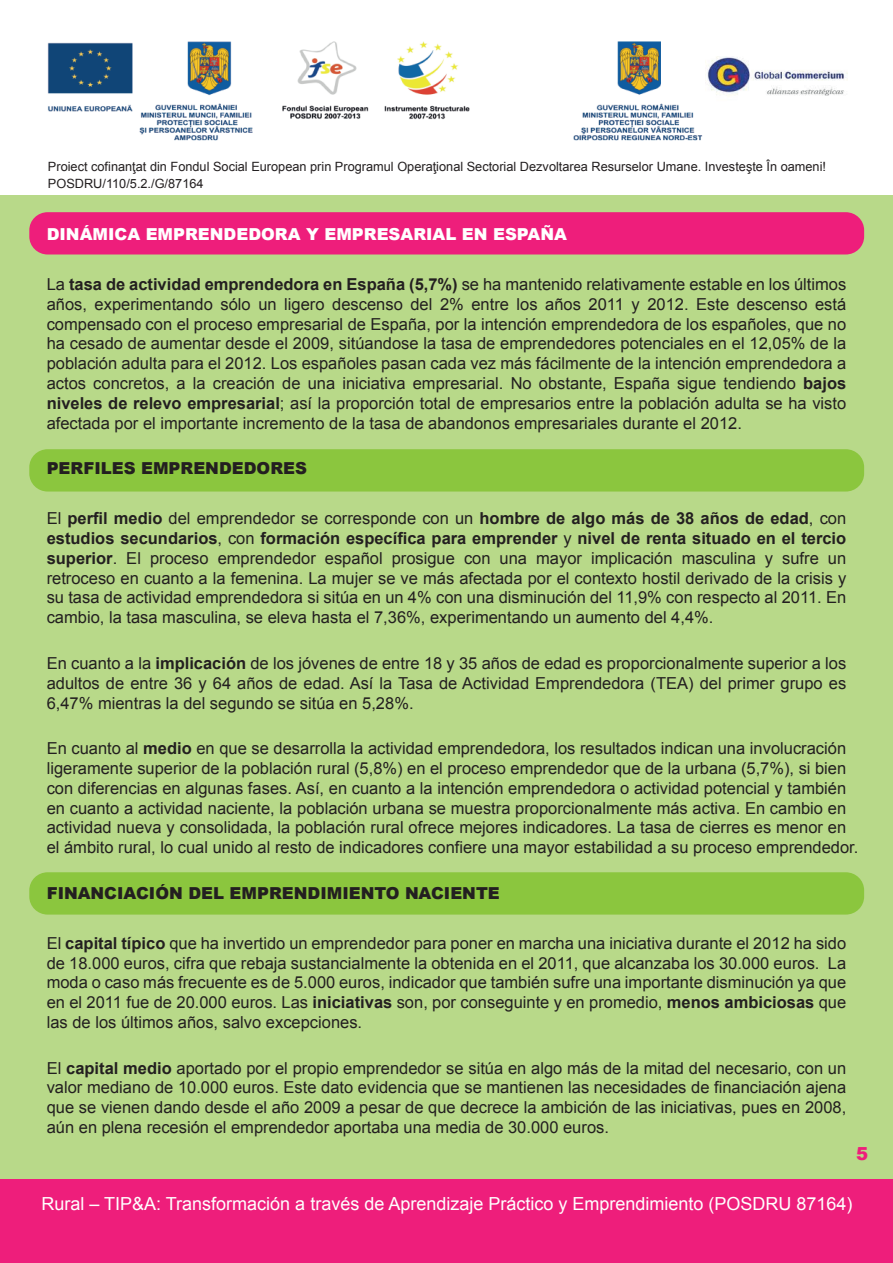
<style>
.page{position:relative;width:893px;height:1263px;background:#fff}
.page>*{position:absolute;margin:0;border:0;box-sizing:border-box;transform-origin:0 0}
.t1{font:18px "Arial";color:#fff}
.t2{font:900 18px "Arial";color:#ee1e7b}
.t3{font:16.5px/19.8px "Arial";color:#231f20;text-align:justify}
.t4{font:900 16.5px "Arial";color:#231f20}
.t5{font:900 16.5px "Arial";color:#fff}
.t6{font:12.75px/16.8px "Arial";color:#231f20}
.s1{font-weight:700}
</style>
<div class="page">
<img style="left:47px;top:41px;width:656px;height:100px">
<img style="left:707px;top:56px;width:140px;height:40px">
<svg style="left:46px;top:195px;width:801px;height:1px"></svg>
<div style="left:0;top:196px;width:893px;height:983px;background:#b8d989"></div>
<div style="left:0;top:1179px;width:893px;height:84px;background:#ee1e7b"></div>
<div style="left:29px;top:872px;width:835px;height:42px;background:#8bc63e;border-radius:18px"></div>
<div style="left:29px;top:212px;width:835px;height:42px;background:#ee1e7b;border-radius:18px"></div>
<div style="left:29px;top:449px;width:835px;height:42px;background:#8bc63e;border-radius:18px"></div>
<p class="t6" style="left:48px;top:158px;width:780px">Proiect cofinanţat din Fondul Social European prin Programul Operaţional Sectorial Dezvoltarea Resurselor Umane. Investeşte În oameni!<br>POSDRU/110/5.2./G/87164</p>
<p class="t5" style="left:47px;top:222px;width:522px">DINÁMICA EMPRENDEDORA Y EMPRESARIAL EN ESPAÑA</p>
<p class="t3" style="left:47px;top:274px;width:801px">La <span class="s1">tasa de actividad emprendedora en España (5,7%)</span> se ha mantenido relativamente estable en los últimos años, experimentando sólo un ligero descenso del 2% entre los años 2011 y 2012. Este descenso está compensado con el proceso empresarial de España, por la intención emprendedora de los españoles, que no ha cesado de aumentar desde el 2009, sitúandose la tasa de emprendedores potenciales en el 12,05% de la población adulta para el 2012. Los españoles pasan cada vez más fácilmente de la intención emprendedora a actos concretos, a la creación de una iniciativa empresarial. No obstante, España sigue tendiendo <span class="s1">bajos niveles de relevo empresarial</span>; así la proporción total de empresarios entre la población adulta se ha visto afectada por el importante incremento de la tasa de abandonos empresariales durante el 2012.</p>
<p class="t4" style="left:47px;top:456px;width:262px">PERFILES EMPRENDEDORES</p>
<p class="t3" style="left:47px;top:509px;width:801px">El <span class="s1">perfil medio</span> del emprendedor se corresponde con un <span class="s1">hombre de algo más de 38 años de edad</span>, con <span class="s1">estudios secundarios</span>, con <span class="s1">formación específica para emprender</span> y <span class="s1">nivel de renta situado en el tercio superior</span>. El proceso emprendedor español prosigue con una mayor implicación masculina y sufre un retroceso en cuanto a la femenina. La mujer se ve más afectada por el contexto hostil derivado de la crisis y su tasa de actividad emprendedora si sitúa en un 4% con una disminución del 11,9% con respecto al 2011. En cambio, la tasa masculina, se eleva hasta el 7,36%, experimentando un aumento del 4,4%.</p>
<p class="t3" style="left:47px;top:653px;width:801px">En cuanto a la <span class="s1">implicación</span> de los jóvenes de entre 18 y 35 años de edad es proporcionalmente superior a los adultos de entre 36 y 64 años de edad. Así la Tasa de Actividad Emprendedora (TEA) del primer grupo es 6,47% mientras la del segundo se sitúa en 5,28%.</p>
<p class="t3" style="left:47px;top:739px;width:813px;text-align:left">En cuanto al <span class="s1">medio</span> en que se desarrolla la actividad emprendedora, los resultados indican una involucración ligeramente superior de la población rural (5,8%) en el proceso emprendedor que de la urbana (5,7%), si bien con diferencias en algunas fases. Así, en cuanto a la intención emprendedora o actividad potencial y también en cuanto a actividad naciente, la población urbana se muestra proporcionalmente más activa. En cambio en actividad nueva y consolidada, la población rural ofrece mejores indicadores. La tasa de cierres es menor en el ámbito rural, lo cual unido al resto de indicadores confiere una mayor estabilidad a su proceso emprendedor.</p>
<p class="t4" style="left:47px;top:881px;width:455px">FINANCIACIÓN DEL EMPRENDIMIENTO NACIENTE</p>
<p class="t3" style="left:47px;top:933px;width:801px">El <span class="s1">capital típico</span> que ha invertido un emprendedor para poner en marcha una iniciativa durante el 2012 ha sido de 18.000 euros, cifra que rebaja sustancialmente la obtenida en el 2011, que alcanzaba los 30.000 euros. La moda o caso más frecuente es de 5.000 euros, indicador que también sufre una importante disminución ya que en el 2011 fue de 20.000 euros. Las <span class="s1">iniciativas</span> son, por conseguinte y en promedio, <span class="s1">menos ambiciosas</span> que las de los últimos años, salvo excepciones.</p>
<p class="t3" style="left:47px;top:1058px;width:801px">El <span class="s1">capital medio</span> aportado por el propio emprendedor se sitúa en algo más de la mitad del necesario, con un valor mediano de 10.000 euros. Este dato evidencia que se mantienen las necesidades de financiación ajena que se vienen dando desde el año 2009 a pesar de que decrece la ambición de las iniciativas, pues en 2008, aún en plena recesión el emprendedor aportaba una media de 30.000 euros.</p>
<p class="t2" style="left:856px;top:1140px;width:14px">5</p>
<p class="t1" style="left:42px;top:1192px;width:812px">Rural – TIP&amp;A: Transformación a través de Aprendizaje Práctico y Emprendimiento (POSDRU 87164)</p>
</div>
